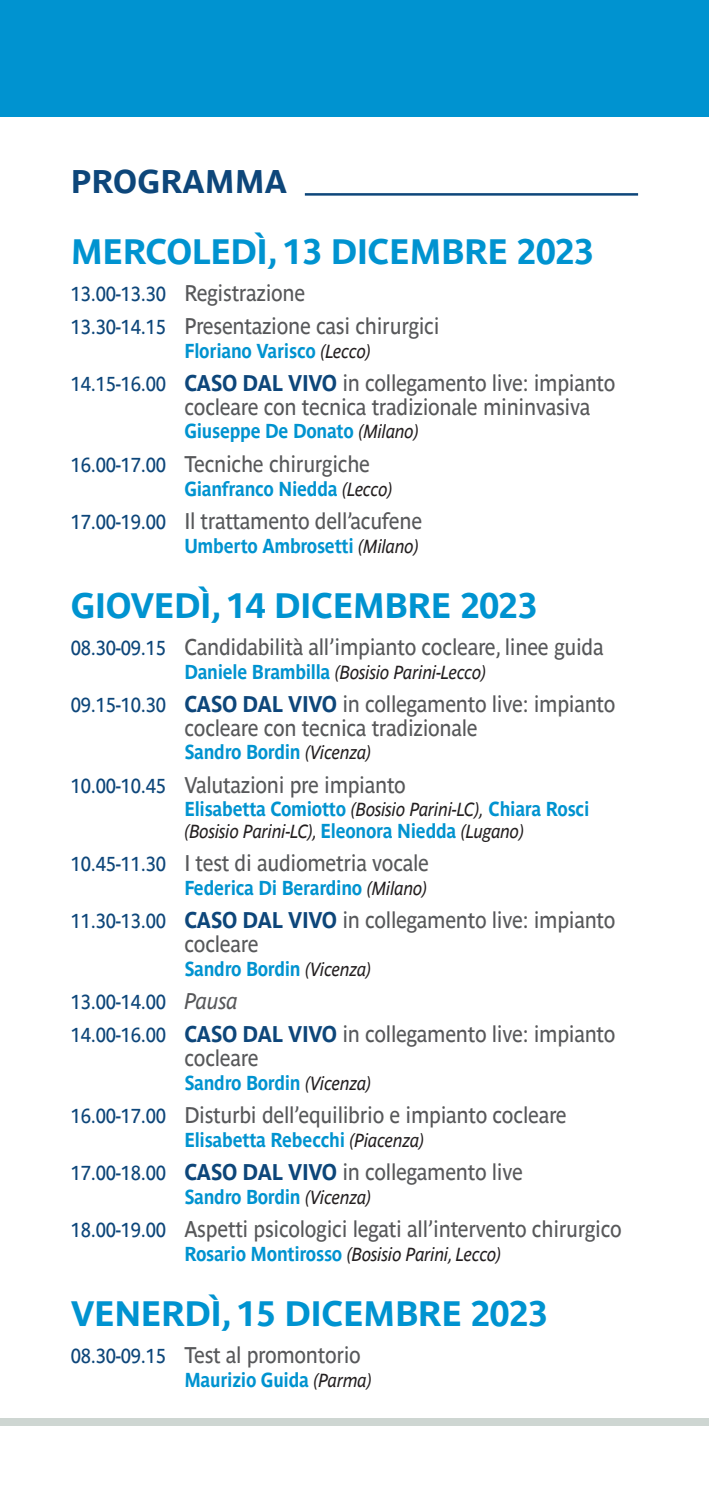
<style>
.page{position:relative;width:709px;height:1489px;background:#fff}
.page>*{position:absolute;margin:0;border:0;box-sizing:border-box;transform-origin:0 0}
.t1{font:700 35px "Parisine Std";letter-spacing:-.015em;color:#0093d0}
.t2{font:700 32.5px "Parisine Std";color:#0d467a}
.t3{font:22.5px/23.8px "Parisine Std";letter-spacing:-.015em;color:#57585a;scale:.92 1}
.t4{font:700 20px/33.2px "Parisine Std";letter-spacing:-.015em;color:#0093d0;scale:.9 1}
.t5{font:italic 18.75px "Parisine Std";letter-spacing:-.015em;color:#231f20;scale:.9 1}
.s1{font-size:20px;color:#0d467a}
.s2{font-weight:400;font-style:italic;font-size:18.75px;color:#231f20}
.s3{font-weight:700;color:#0d467a}
.s4{font-weight:700;font-style:normal;font-size:20px;color:#0093d0}
.s5{font-weight:400;color:#0d467a}
.s6{font-weight:400;font-style:italic;font-size:22.5px;color:#57585a}
</style>
<div class="page">
<div style="left:0;top:0;width:709px;height:117px;background:#0093d0"></div>
<div style="left:0;top:1417px;width:709px;height:7px;background:#ced6d2"></div>
<hr style="left:305px;top:193px;width:333px;height:3px;background:#0d467a">
<h2 class="t2" style="left:71px;top:163px;width:217px">PROGRAMMA</h2>
<h1 class="t1" style="left:71px;top:231px;width:524px">MERCOLEDÌ, 13 DICEMBRE 2023</h1>
<p class="t3" style="left:71px;top:276px;width:402px;line-height:33.2px"><span class="s1">13.00-13.30</span> Registrazione<br><span class="s1">13.30-14.15</span> Presentazione casi chirurgici</p>
<p class="t4" style="left:184px;top:334px;width:209px">Floriano Varisco <span class="s2">(Lecco)</span></p>
<p class="t3" style="left:184px;top:371px;width:470px;text-indent:-113px"><span class="s1">14.15-16.00</span> <span class="s3">CASO DAL VIVO</span> in collegamento live: impianto cocleare con tecnica tradizionale mininvasiva</p>
<p class="t4" style="left:184px;top:414px;width:262px">Giuseppe De Donato <span class="s2">(Milano)</span></p>
<p class="t3" style="left:71px;top:452px;width:327px"><span class="s1">16.00-17.00</span> Tecniche chirurgiche</p>
<p class="t4" style="left:184px;top:472px;width:233px">Gianfranco Niedda <span class="s2">(Lecco)</span></p>
<p class="t3" style="left:71px;top:509px;width:383px"><span class="s1">17.00-19.00</span> Il trattamento dell’acufene</p>
<p class="t4" style="left:184px;top:529px;width:262px">Umberto Ambrosetti <span class="s2">(Milano)</span></p>
<h1 class="t1" style="left:71px;top:585px;width:468px">GIOVEDÌ, 14 DICEMBRE 2023</h1>
<p class="t3" style="left:71px;top:635px;width:580px"><span class="s1">08.30-09.15</span> Candidabilità all’impianto cocleare, linee guida</p>
<p class="t5" style="left:184px;top:661px;width:337px"><span class="s4">Daniele Brambilla</span> (Bosisio Parini-Lecco)</p>
<p class="t3" style="left:184px;top:692px;width:470px;text-indent:-113px"><span class="s1">09.15-10.30</span> <span class="s3">CASO DAL VIVO</span> in collegamento live: impianto cocleare con tecnica tradizionale</p>
<p class="t4" style="left:184px;top:735px;width:209px">Sandro Bordin <span class="s2">(Vicenza)</span></p>
<p class="t3" style="left:71px;top:772px;width:366px"><span class="s1">10.00-10.45</span> Valutazioni pre impianto</p>
<p class="t4" style="left:184px;top:792px;width:452px">Elisabetta Comiotto <span class="s2">(Bosisio Parini-LC),</span> Chiara Rosci</p>
<p class="t5" style="left:184px;top:820px;width:379px">(Bosisio Parini-LC), <span class="s4">Eleonora Niedda</span> (Lugano)</p>
<p class="t3" style="left:71px;top:851px;width:391px"><span class="s1">10.45-11.30</span> I test di audiometria vocale</p>
<p class="t4" style="left:184px;top:871px;width:272px">Federica Di Berardino <span class="s2">(Milano)</span></p>
<p class="t3" style="left:184px;top:908px;width:470px;text-indent:-113px"><span class="s1">11.30-13.00</span> <span class="s3">CASO DAL VIVO</span> in collegamento live: impianto cocleare</p>
<p class="t4" style="left:71px;top:951px;width:335px;text-indent:113px">Sandro Bordin <span class="s2">(Vicenza)<br></span><span class="s5">13.00-14.00</span> <span class="s6">Pausa</span></p>
<p class="t3" style="left:184px;top:1022px;width:470px;text-indent:-113px"><span class="s1">14.00-16.00</span> <span class="s3">CASO DAL VIVO</span> in collegamento live: impianto cocleare</p>
<p class="t4" style="left:184px;top:1065px;width:209px">Sandro Bordin <span class="s2">(Vicenza)</span></p>
<p class="t3" style="left:71px;top:1103px;width:540px"><span class="s1">16.00-17.00</span> Disturbi dell’equilibrio e impianto cocleare</p>
<p class="t4" style="left:184px;top:1122px;width:268px">Elisabetta Rebecchi <span class="s2">(Piacenza)</span></p>
<p class="t3" style="left:71px;top:1160px;width:493px"><span class="s1">17.00-18.00</span> <span class="s3">CASO DAL VIVO</span> in collegamento live</p>
<p class="t4" style="left:184px;top:1180px;width:209px">Sandro Bordin <span class="s2">(Vicenza)</span></p>
<p class="t3" style="left:71px;top:1217px;width:600px"><span class="s1">18.00-19.00</span> Aspetti psicologici legati all’intervento chirurgico</p>
<p class="t5" style="left:184px;top:1243px;width:354px"><span class="s4">Rosario Montirosso</span> (Bosisio Parini, Lecco)</p>
<h1 class="t1" style="left:71px;top:1293px;width:478px">VENERDÌ, 15 DICEMBRE 2023</h1>
<p class="t3" style="left:71px;top:1343px;width:317px"><span class="s1">08.30-09.15</span> Test al promontorio</p>
<p class="t4" style="left:184px;top:1362px;width:210px">Maurizio Guida <span class="s2">(Parma)</span></p>
</div>
